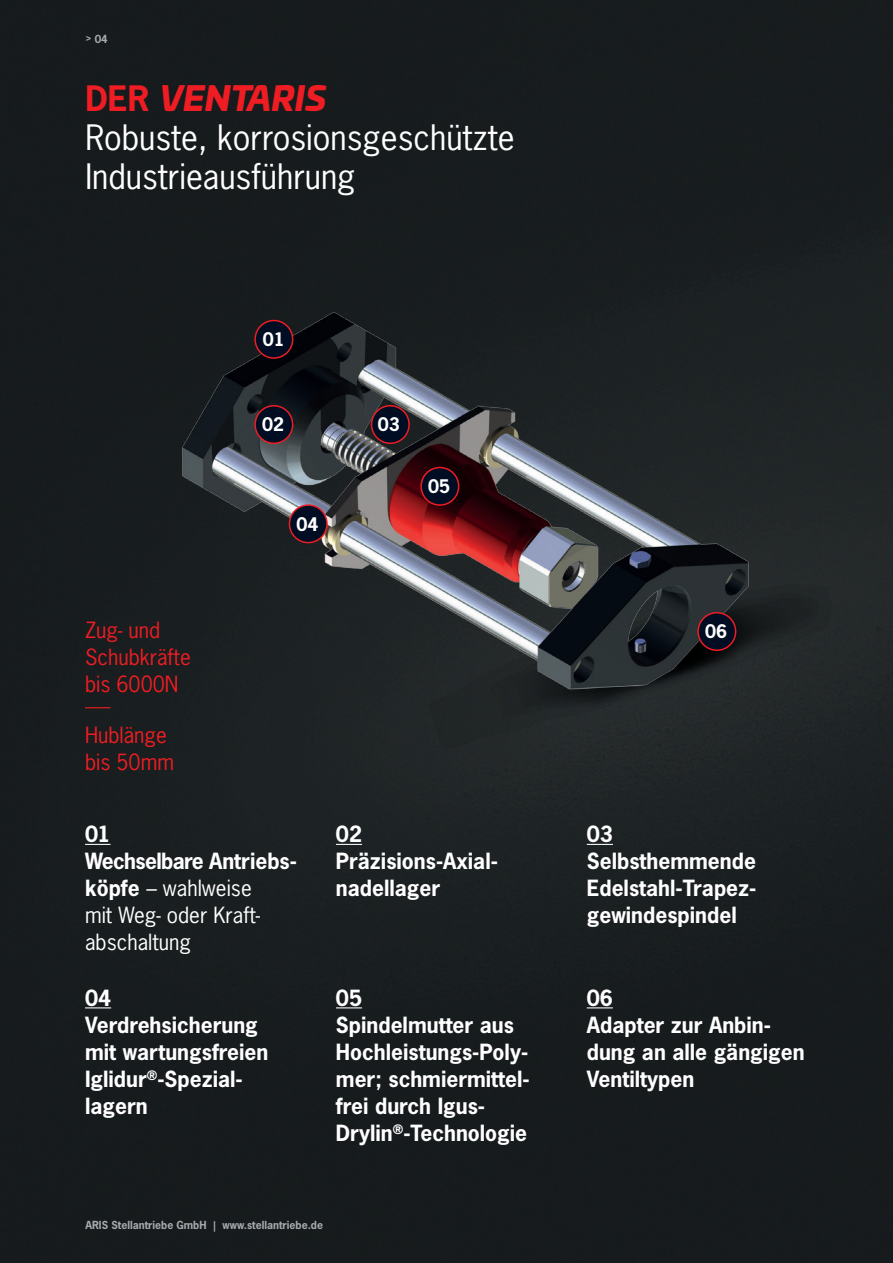
<style>
.page{position:relative;width:893px;height:1263px;background:#171c1e}
.page>*{position:absolute;margin:0;border:0;box-sizing:border-box;transform-origin:0 0}
.t1{font:33px/39px "News Gothic Std";color:#fff}
.t2{font:italic 900 33px "Univia Pro";color:#ee1d23}
.t3{font:700 21px/27px "News Gothic Std";color:#fff}
.t4{font:21px/27px "News Gothic Std";color:#fff}
.t5{font:21px/27px "News Gothic Std";color:#ee1d23}
.t6{font:700 17.7px "News Gothic Std";color:#fff}
.t7{font:700 10.5px "News Gothic Std";color:#a8a9ad}
.s1{font-family:"News Gothic Std";font-weight:700;font-style:normal}
.s2{font-weight:700}
</style>
<div class="page">
<svg style="left:587px;top:1007px;width:26px;height:1px"></svg>
<svg style="left:336px;top:1007px;width:26px;height:1px"></svg>
<svg style="left:336px;top:844px;width:26px;height:1px"></svg>
<svg style="left:85px;top:844px;width:26px;height:1px"></svg>
<svg style="left:587px;top:844px;width:26px;height:1px"></svg>
<svg style="left:85px;top:1007px;width:26px;height:1px"></svg>
<div style="left:418px;top:545px;width:423px;height:216px;background:#232829"></div>
<img style="left:153px;top:294px;width:626px;height:433px">
<div style="left:289px;top:505px;width:38px;height:38px;background:#000d23;border-radius:50%"></div>
<div style="left:289px;top:504px;width:39px;height:39px;border:2px solid #ee1d23;border-radius:50%"></div>
<div style="left:698px;top:613px;width:38px;height:37px;background:#000d23;border-radius:50%"></div>
<div style="left:697px;top:612px;width:39px;height:39px;border:2px solid #ee1d23;border-radius:50%"></div>
<div style="left:421px;top:467px;width:38px;height:38px;background:#000d23;border-radius:50%"></div>
<div style="left:420px;top:467px;width:39px;height:39px;border:2px solid #ee1d23;border-radius:50%"></div>
<div style="left:255px;top:406px;width:38px;height:37px;background:#000d23;border-radius:50%"></div>
<div style="left:254px;top:405px;width:39px;height:39px;border:2px solid #ee1d23;border-radius:50%"></div>
<div style="left:255px;top:320px;width:38px;height:38px;background:#000d23;border-radius:50%"></div>
<div style="left:254px;top:320px;width:39px;height:39px;border:2px solid #ee1d23;border-radius:50%"></div>
<div style="left:372px;top:406px;width:37px;height:37px;background:#000d23;border-radius:50%"></div>
<div style="left:371px;top:405px;width:39px;height:39px;border:2px solid #ee1d23;border-radius:50%"></div>
<svg style="left:85px;top:707px;width:26px;height:1px"></svg>
<p class="t7" style="left:85px;top:32px;width:24px">&gt; 04</p>
<h1 class="t2" style="left:85px;top:72px;width:242px"><span class="s1">DER</span> VENTARIS</h1>
<h1 class="t1" style="left:85px;top:118px;width:431px">Robuste, korrosionsgeschützte<br>Industrieausführung</h1>
<p class="t5" style="left:85px;top:616px;width:107px">Zug- und<br>Schubkräfte bis 6000N</p>
<p class="t5" style="left:85px;top:721px;width:91px">Hublänge bis 50mm</p>
<p class="t6" style="left:263px;top:328px;width:23px">01</p>
<p class="t6" style="left:262px;top:413px;width:23px">02</p>
<p class="t6" style="left:296px;top:512px;width:23px">04</p>
<p class="t6" style="left:378px;top:413px;width:23px">03</p>
<p class="t6" style="left:428px;top:475px;width:23px">05</p>
<p class="t6" style="left:705px;top:620px;width:23px">06</p>
<p class="t3" style="left:336px;top:820px;width:163px">02<br>Präzisions-Axial&shy;nadellager</p>
<p class="t4" style="left:85px;top:821px;width:213px"><span class="s2">01<br>Wechselbare Antriebs&shy;köpfe</span> – wahlweise<br>mit Weg- oder Kraft&shy;abschaltung</p>
<p class="t3" style="left:587px;top:820px;width:171px">03<br>Selbsthemmende<br>Edelstahl-Trapez&shy;gewindespindel</p>
<p class="t3" style="left:85px;top:984px;width:185px">04<br>Verdrehsicherung mit wartungsfreien<br>Iglidur<sup>®</sup>-Spezial&shy;lagern</p>
<p class="t3" style="left:336px;top:984px;width:195px">05<br>Spindelmutter aus<br>Hochleistungs-Poly&shy;mer; schmiermittel&shy;frei durch Igus-<br>Drylin<sup>®</sup>-Technologie</p>
<p class="t3" style="left:587px;top:984px;width:219px">06<br>Adapter zur Anbin&shy;dung an alle gängigen<br>Ventiltypen</p>
<p class="t7" style="left:85px;top:1218px;width:239px">ARIS Stellantriebe GmbH | www.stellantriebe.de</p>
</div>
